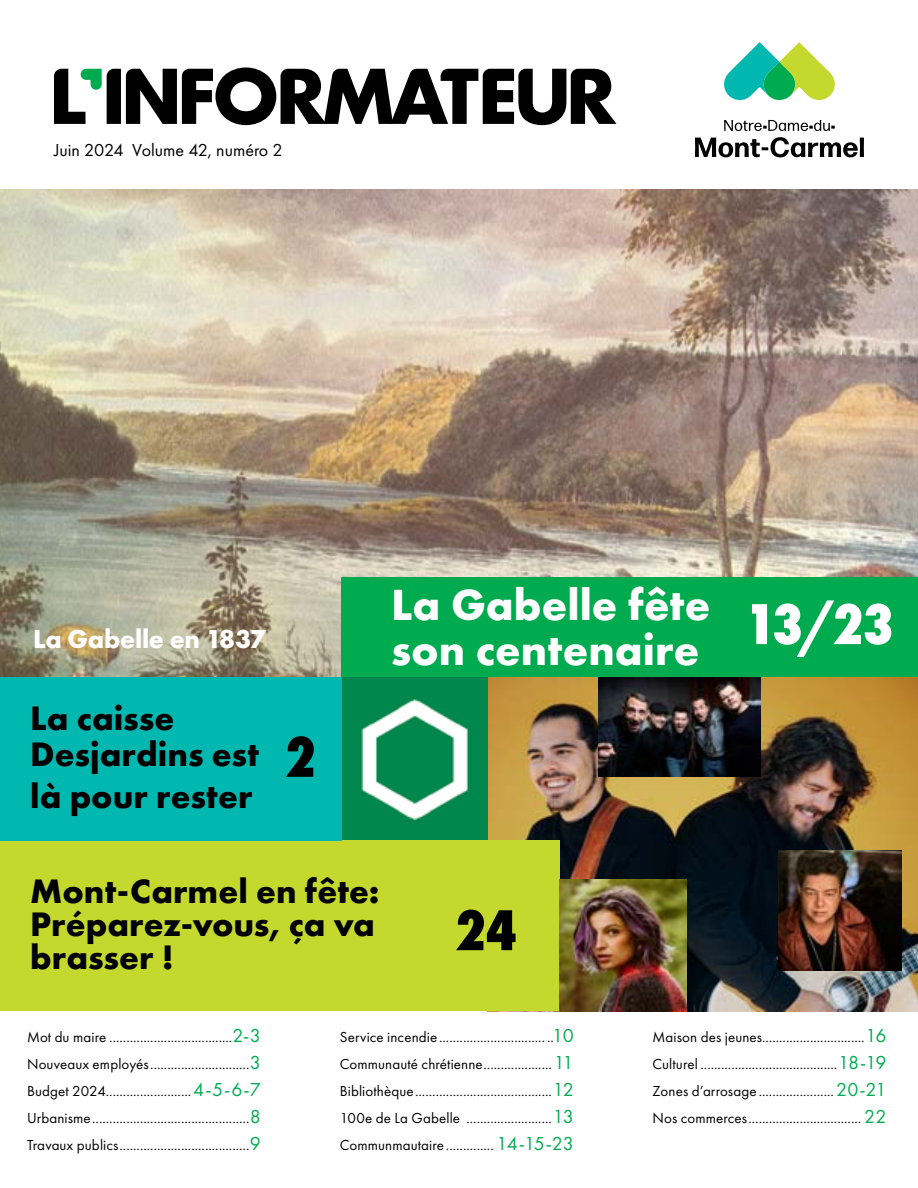
<style>
.page{position:relative;width:918px;height:1188px;background:#fff}
.page>*{position:absolute;margin:0;border:0;box-sizing:border-box;transform-origin:0 0}
.t1{font:800 59.85px "Futura PT Cond";color:#fff}
.t2{font:800 59.85px "Futura PT Cond";color:#000}
.t3{font:700 45.3px/45px "Futura PT";color:#fff}
.t4{font:700 35.25px/33px "Futura PT";color:#000}
.t5{font:700 27px "Futura PT";letter-spacing:-.01em;color:#fff}
.t6{font:18px "Futura PT";color:#000}
.t7{font:15px/27px "Futura PT";letter-spacing:.005em;color:#000;text-align:justify}
.s1{font-size:19.5px;color:#00ab4f}
</style>
<div class="page">
<img style="left:0;top:189px;width:918px;height:488px">
<img style="left:487px;top:677px;width:431px;height:334px">
<img style="left:341px;top:677px;width:146px;height:163px">
<svg style="left:724px;top:120px;width:111px;height:11px"></svg>
<svg style="left:695px;top:137px;width:163px;height:20px"></svg>
<svg style="left:860px;top:138px;width:4px;height:19px"></svg>
<svg style="left:724px;top:42px;width:111px;height:58px"></svg>
<svg style="left:54px;top:68px;width:563px;height:57px"></svg>
<div style="left:0;top:840px;width:559px;height:171px;background:#c4d82e"></div>
<div style="left:341px;top:578px;width:577px;height:99px;background:#00ab4f"></div>
<div style="left:0;top:677px;width:341px;height:163px;background:#00b8b0"></div>
<img style="left:559px;top:880px;width:128px;height:131px">
<img style="left:598px;top:677px;width:162px;height:100px">
<img style="left:778px;top:850px;width:124px;height:120px">
<p class="t6" style="left:54px;top:139px;width:230px">Juin 2024 Volume 42, numéro 2</p>
<h3 class="t5" style="left:33px;top:621px;width:234px">La Gabelle en 1837</h3>
<h3 class="t4" style="left:30px;top:700px;width:230px;line-height:36px">La caisse<br>Desjardins est</h3>
<h3 class="t4" style="left:30px;top:779px;width:224px">là pour rester</h3>
<h1 class="t2" style="left:284px;top:721px;width:33px">2</h1>
<h2 class="t3" style="left:391px;top:581px;width:321px">La Gabelle fête son centenaire</h2>
<h3 class="t4" style="left:30px;top:873px;width:351px">Mont-Carmel en fête:<br>Préparez-vous, ça va brasser !</h3>
<h1 class="t2" style="left:454px;top:895px;width:64px">24</h1>
<h1 class="t1" style="left:744px;top:589px;width:152px">13/23</h1>
<p class="t7" style="left:27px;top:1023px;width:236px">Mot du maire ....................................<span class="s1">2-3<br></span>Nouveaux employés.............................<span class="s1">3<br></span>Budget 2024.........................<span class="s1">4-5-6-7<br></span>Urbanisme..............................................<span class="s1">8<br></span>Travaux publics......................................<span class="s1">9</span></p>
<p class="t7" style="left:340px;top:1023px;width:236px">Service incendie ............................... ..<span class="s1">10<br></span>Communauté chrétienne....................<span class="s1">11<br></span>Bibliothèque........................................<span class="s1">12<br></span>100e de La Gabelle .........................<span class="s1">13<br></span>Communmautaire .............. <span class="s1">14-15-23</span></p>
<p class="t7" style="left:652px;top:1023px;width:236px">Maison des jeunes..............................<span class="s1">16<br></span>Culturel ........................................<span class="s1">18-19<br></span>Zones d’arrosage ...................... <span class="s1">20-21<br></span>Nos commerces................................. <span class="s1">22</span></p>
</div>
